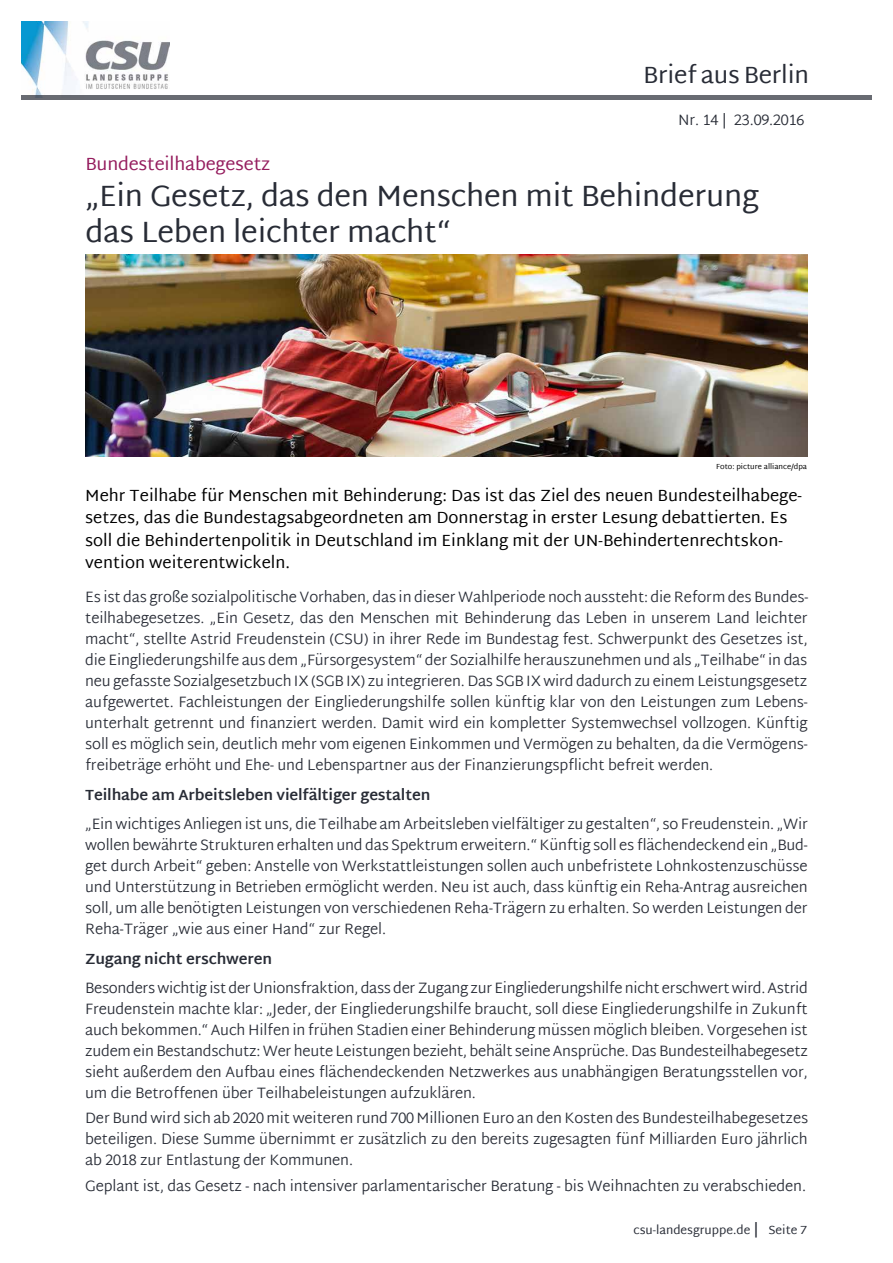
<style>
.page{position:relative;width:893px;height:1263px;background:#fff}
.page>*{position:absolute;margin:0;border:0;box-sizing:border-box;transform-origin:0 0}
._03_BaB_Ü_Fett_Artik{font:30px/36px "Martel Sans";letter-spacing:-.01em;color:#282c36}
.t1{font:24px "Martel Sans";letter-spacing:-.01em;color:#282c36}
._03_BaB_Ü_Beere_Arti{font:18px "Martel Sans";letter-spacing:-.01em;color:#951d5e}
._03_BaB_Teaser{font:16.5px/22.5px "Martel Sans";color:#000}
._04_BaB_Fließtext{font:300 15px/21px "Martel Sans";letter-spacing:-.01em;color:#282c36;text-align:justify}
._04_BaB_Zwischenüber{font:700 15px "Martel Sans";letter-spacing:-.01em;color:#282c36}
.t2{font:12px "Martel Sans";color:#282c36}
._13_BaB_Rechtevermer{font:7.5px "Martel Sans";color:#000}
.s1{font-size:15px}
</style>
<div class="page">
<img style="left:21px;top:21px;width:149px;height:75px">
<hr style="left:21px;top:96px;width:851px;height:4px;background:#686b72">
<img style="left:85px;top:254px;width:722px;height:203px">
<h2 class="t1" style="left:643px;top:61px;width:167px">Brief aus Berlin</h2>
<p class="_04_BaB_Fließtext" style="left:678px;top:110px;width:128px">Nr. 14 | 23.09.2016</p>
<p class="_03_BaB_Ü_Beere_Arti" style="left:85px;top:153px;width:186px">Bundesteilhabegesetz</p>
<p class="_03_BaB_Ü_Fett_Artik" style="left:85px;top:177px;width:675px">„Ein Gesetz, das den Menschen mit Behinderung das Leben leichter macht“</p>
<p class="_13_BaB_Rechtevermer" style="left:716px;top:462px;width:92px">Foto: picture alliance/dpa</p>
<p class="_03_BaB_Teaser" style="left:85px;top:484px;width:718px">Mehr Teilhabe für Menschen mit Behinderung: Das ist das Ziel des neuen Bundesteilhabege&shy;setzes, das die Bundestagsabgeordneten am Donnerstag in erster Lesung debattierten. Es soll die Behindertenpolitik in Deutschland im Einklang mit der UN-Behindertenrechtskon&shy;vention weiterentwickeln.</p>
<p class="_04_BaB_Fließtext" style="left:85px;top:587px;width:724px">Es ist das große sozialpolitische Vorhaben, das in dieser Wahlperiode noch aussteht: die Reform des Bundes&shy;teilhabegesetzes. „Ein Gesetz, das den Menschen mit Behinderung das Leben in unserem Land leichter macht“, stellte Astrid Freudenstein (CSU) in ihrer Rede im Bundestag fest. Schwerpunkt des Gesetzes ist, die Eingliederungshilfe aus dem „Fürsorgesystem“ der Sozialhilfe herauszunehmen und als „Teilhabe“ in das neu gefasste Sozialgesetzbuch IX (SGB IX) zu integrieren. Das SGB IX wird dadurch zu einem Leistungsgesetz aufgewertet. Fachleistungen der Eingliederungshilfe sollen künftig klar von den Leistungen zum Lebens&shy;unterhalt getrennt und finanziert werden. Damit wird ein kompletter Systemwechsel vollzogen. Künftig soll es möglich sein, deutlich mehr vom eigenen Einkommen und Vermögen zu behalten, da die Vermögens&shy;freibeträge erhöht und Ehe- und Lebenspartner aus der Finanzierungspflicht befreit werden.</p>
<p class="_04_BaB_Zwischenüber" style="left:85px;top:786px;width:347px">Teilhabe am Arbeitsleben vielfältiger gestalten</p>
<p class="_04_BaB_Fließtext" style="left:85px;top:814px;width:724px">„Ein wichtiges Anliegen ist uns, die Teilhabe am Arbeitsleben vielfältiger zu gestalten“, so Freudenstein. „Wir wollen bewährte Strukturen erhalten und das Spektrum erweitern.“ Künftig soll es flächendeckend ein „Bud&shy;get durch Arbeit“ geben: Anstelle von Werkstattleistungen sollen auch unbefristete Lohnkostenzuschüsse und Unterstützung in Betrieben ermöglicht werden. Neu ist auch, dass künftig ein Reha-Antrag ausreichen soll, um alle benötigten Leistungen von verschiedenen Reha-Trägern zu erhalten. So werden Leistungen der Reha-Träger „wie aus einer Hand“ zur Regel.</p>
<p class="_04_BaB_Zwischenüber" style="left:85px;top:950px;width:189px">Zugang nicht erschweren</p>
<p class="_04_BaB_Fließtext" style="left:85px;top:978px;width:724px">Besonders wichtig ist der Unionsfraktion, dass der Zugang zur Eingliederungshilfe nicht erschwert wird. Astrid Freudenstein machte klar: „Jeder, der Eingliederungshilfe braucht, soll diese Eingliederungshilfe in Zukunft auch bekommen.“ Auch Hilfen in frühen Stadien einer Behinderung müssen möglich bleiben. Vorgesehen ist zudem ein Bestandschutz: Wer heute Leistungen bezieht, behält seine Ansprüche. Das Bundesteilhabegesetz sieht außerdem den Aufbau eines flächendeckenden Netzwerkes aus unabhängigen Beratungsstellen vor, um die Betroffenen über Teilhabeleistungen aufzuklären.</p>
<p class="_04_BaB_Fließtext" style="left:85px;top:1109px;width:724px">Der Bund wird sich ab 2020 mit weiteren rund 700 Millionen Euro an den Kosten des Bundesteilhabegesetzes beteiligen. Diese Summe übernimmt er zusätzlich zu den bereits zugesagten fünf Milliarden Euro jährlich ab 2018 zur Entlastung der Kommunen.</p>
<p class="_04_BaB_Fließtext" style="left:85px;top:1176px;width:722px">Geplant ist, das Gesetz - nach intensiver parlamentarischer Beratung - bis Weihnachten zu verabschieden.</p>
<p class="t2" style="left:633px;top:1223px;width:175px">csu-landesgruppe.de <span class="s1">|</span> Seite 7</p>
</div>
